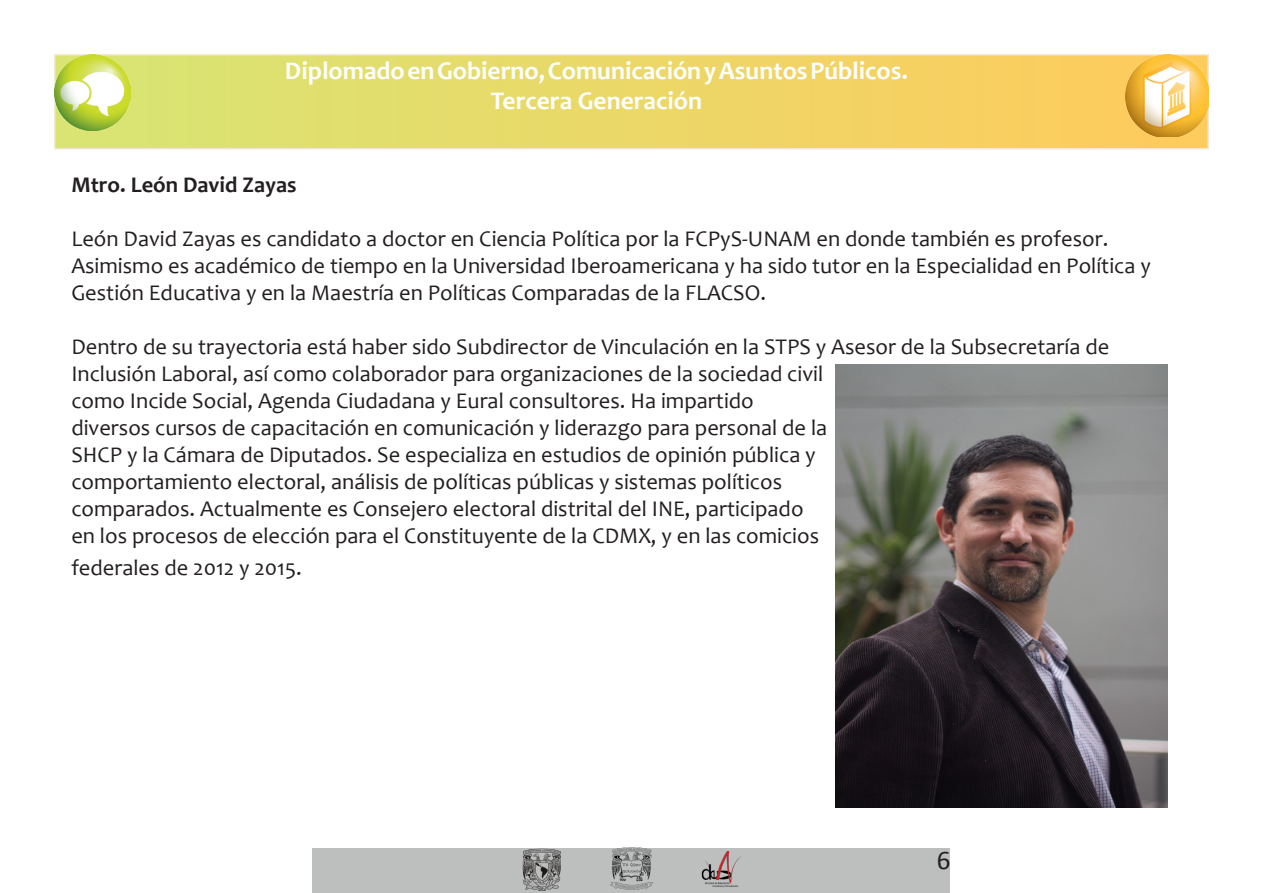
<style>
.page{position:relative;width:1263px;height:893px;background:#fff}
.page>*{position:absolute;margin:0;border:0;box-sizing:border-box;transform-origin:0 0}
.t1{font:27px "Calibri";color:#231f20}
.t2{font:700 25.5px "Candara";color:#fff}
.t3{font:22.5px/27px "Candara";color:#231f20}
.t4{font:700 22.5px "Candara";color:#231f20}
</style>
<div class="page">
<div style="left:55px;top:55px;width:1153px;height:94px;background:linear-gradient(to right,#d7e573,#ffca5c)"></div>
<div style="left:54px;top:54px;width:1155px;height:96px;border:2px solid #f1e9d2"></div>
<img style="left:54px;top:54px;width:76px;height:76px">
<img style="left:1125px;top:54px;width:84px;height:82px">
<img style="left:835px;top:365px;width:332px;height:443px">
<div style="left:313px;top:848px;width:637px;height:45px;background:#bdbfbf"></div>
<img style="left:701px;top:851px;width:40px;height:37px">
<img style="left:522px;top:848px;width:39px;height:43px">
<img style="left:610px;top:847px;width:43px;height:43px">
<p class="t2" style="left:285px;top:55px;width:624px">Diplomado en Gobierno, Comunicación y Asuntos Públicos.</p>
<p class="t2" style="left:491px;top:85px;width:213px">Tercera Generación</p>
<p class="t4" style="left:71px;top:170px;width:227px">Mtro. León David Zayas</p>
<p class="t3" style="left:71px;top:225px;width:1081px">León David Zayas es candidato a doctor en Ciencia Política por la FCPyS-UNAM en donde también es profesor.<br>Asimismo es académico de tiempo en la Universidad Iberoamericana y ha sido tutor en la Especialidad en Política y<br>Gestión Educativa y en la Maestría en Políticas Comparadas de la FLACSO.</p>
<p class="t3" style="left:71px;top:333px;width:1039px">Dentro de su trayectoria está haber sido Subdirector de Vinculación en la STPS y Asesor de la Subsecretaría de<br>Inclusión Laboral, así como colaborador para organizaciones de la sociedad civil</p>
<p class="t3" style="left:71px;top:387px;width:684px">como Incide Social, Agenda Ciudadana y Eural consultores. Ha impartido</p>
<p class="t3" style="left:71px;top:414px;width:757px">diversos cursos de capacitación en comunicación y liderazgo para personal de la</p>
<p class="t3" style="left:71px;top:441px;width:746px">SHCP y la Cámara de Diputados. Se especializa en estudios de opinión pública y</p>
<p class="t3" style="left:71px;top:468px;width:712px">comportamiento electoral, análisis de políticas públicas y sistemas políticos</p>
<p class="t3" style="left:71px;top:495px;width:734px">comparados. Actualmente es Consejero electoral distrital del INE, participado</p>
<p class="t3" style="left:71px;top:522px;width:749px">en los procesos de elección para el Constituyente de la CDMX, y en las comicios</p>
<p class="t3" style="left:71px;top:554px;width:232px">federales de 2012 y 2015.</p>
<p class="t1" style="left:937px;top:842px;width:15px">6</p>
</div>
